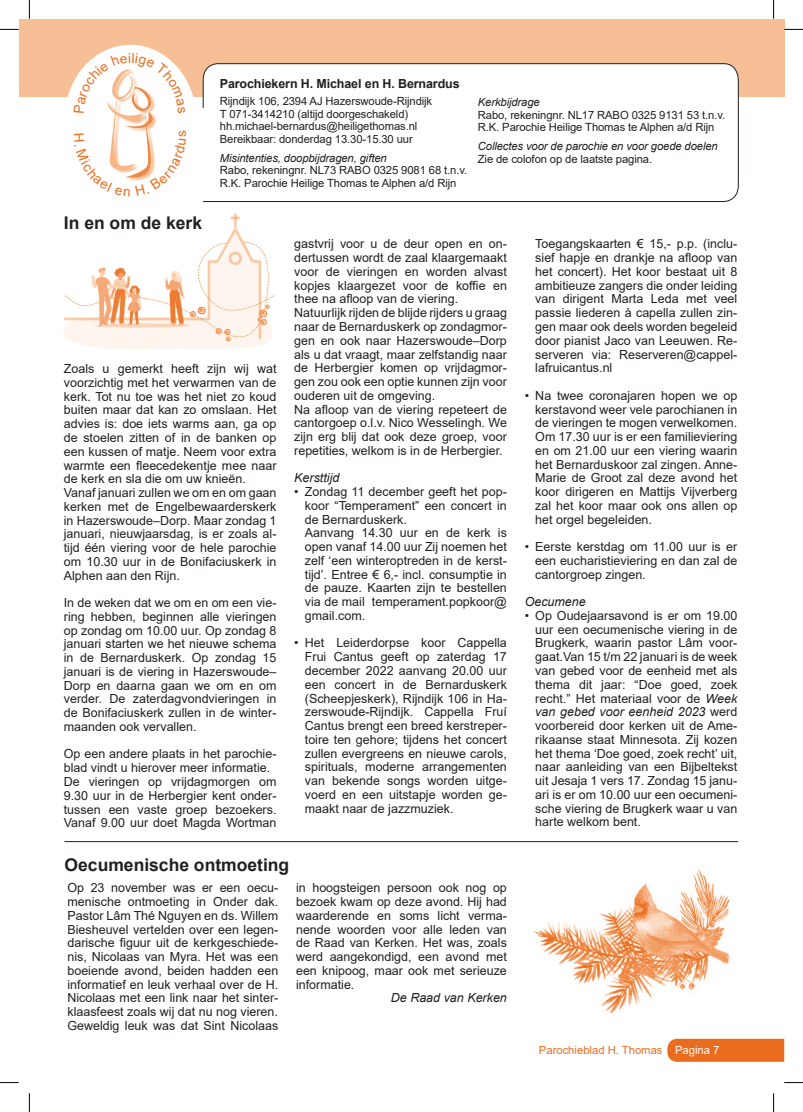
<style>
.page{position:relative;width:803px;height:1112px;background:#fff}
.page>*{position:absolute;margin:0;border:0;box-sizing:border-box;transform-origin:0 0}
.t1{font:700 17.5px "Arial";color:#231f20}
.t2{font:12.5px/13.8px "Arial";color:#231f20;text-align:justify}
.t3{font:700 12.5px "Arial";letter-spacing:-.01em;color:#231f20}
.t4{font:italic 12.5px "Arial";color:#231f20}
.t5{font:11.25px/12.5px "Arial";letter-spacing:-.01em;color:#231f20}
.t6{font:italic 11.25px "Arial";letter-spacing:-.01em;color:#231f20}
.t7{font:11.25px "Arial";color:#ea6d1f}
.s1{font-style:italic}
.s2{color:#fff}
</style>
<div class="page">
<div style="left:667px;top:1038px;width:117px;height:23px;background:#ea6d1f"></div>
<div style="left:19px;top:19px;width:765px;height:77px;background:#f7bf96"></div>
<svg style="left:202px;top:63px;width:537px;height:139px"></svg>
<div style="left:65px;top:45px;width:131px;height:150px;background:#fff;border-radius:50%"></div>
<img style="left:113px;top:113px;width:43px;height:17px">
<hr style="left:64px;top:841px;width:674px;height:1px;background:#231f20">
<img style="left:64px;top:213px;width:211px;height:137px">
<img style="left:534px;top:870px;width:196px;height:144px">
<svg style="left:0;top:29px;width:19px;height:1px"></svg>
<svg style="left:784px;top:29px;width:19px;height:1px"></svg>
<svg style="left:0;top:1082px;width:19px;height:1px"></svg>
<svg style="left:784px;top:1082px;width:19px;height:1px"></svg>
<svg style="left:29px;top:0;width:1px;height:19px"></svg>
<svg style="left:29px;top:1093px;width:1px;height:18px"></svg>
<svg style="left:773px;top:0;width:1px;height:19px"></svg>
<svg style="left:773px;top:1093px;width:1px;height:18px"></svg>
<svg style="left:109px;top:130px;width:46px;height:51px"></svg>
<svg style="left:74px;top:53px;width:111px;height:60px"></svg>
<h1 class="t1" style="left:64px;top:210px;width:140px">In en om de kerk</h1>
<p class="t3" style="left:220px;top:74px;width:241px">Parochiekern H. Michael en H. Bernardus</p>
<p class="t5" style="left:220px;top:95px;width:214px">Rijndijk 106, 2394 AJ Hazerswoude-Rijndijk T 071-3414210 (altijd doorgeschakeld) hh.michael-bernardus@heiligethomas.nl Bereikbaar: donderdag 13.30-15.30 uur</p>
<p class="t6" style="left:220px;top:150px;width:168px">Misintenties, doopbijdragen, giften</p>
<p class="t5" style="left:220px;top:164px;width:249px">Rabo, rekeningnr. NL73 RABO 0325 9081 68 t.n.v.<br>R.K. Parochie Heilige Thomas te Alphen a/d Rijn</p>
<p class="t6" style="left:478px;top:95px;width:63px">Kerkbijdrage</p>
<p class="t5" style="left:478px;top:109px;width:249px">Rabo, rekeningnr. NL17 RABO 0325 9131 53 t.n.v.<br>R.K. Parochie Heilige Thomas te Alphen a/d Rijn</p>
<p class="t6" style="left:478px;top:139px;width:241px">Collectes voor de parochie en voor goede doelen</p>
<p class="t5" style="left:478px;top:152px;width:176px">Zie de colofon op de laatste pagina.</p>
<p class="t2" style="left:64px;top:362px;width:214px;text-align:left">Zoals u gemerkt heeft zijn wij wat voorzichtig met het verwarmen van de kerk. Tot nu toe was het niet zo koud buiten maar dat kan zo omslaan. Het advies is: doe iets warms aan, ga op de stoelen zitten of in de banken op een kussen of matje. Neem voor extra warmte een fleecedekentje mee naar de kerk en sla die om uw knieën.<br>Vanaf januari zullen we om en om gaan kerken met de Engelbewaarderskerk in Hazerswoude–Dorp. Maar zondag 1 januari, nieuwjaarsdag, is er zoals al&shy;tijd één viering voor de hele parochie om 10.30 uur in de Bonifaciuskerk in Alphen aan den Rijn.</p>
<p class="t2" style="left:64px;top:595px;width:214px">In de weken dat we om en om een vie&shy;ring hebben, beginnen alle vieringen op zondag om 10.00 uur. Op zondag 8 januari starten we het nieuwe schema in de Bernarduskerk. Op zondag 15 januari is de viering in Hazerswoude– Dorp en daarna gaan we om en om verder. De zaterdagvondvieringen in de Bonifaciuskerk zullen in de winter&shy;maanden ook vervallen.</p>
<p class="t2" style="left:64px;top:747px;width:214px;text-align:left">Op een andere plaats in het parochie&shy;blad vindt u hierover meer informatie.<br>De vieringen op vrijdagmorgen om 9.30 uur in de Herbergier kent onder&shy;tussen een vaste groep bezoekers.<br>Vanaf 9.00 uur doet Magda Wortman</p>
<p class="t2" style="left:294px;top:237px;width:214px;text-align:left">gastvrij voor u de deur open en on&shy;dertussen wordt de zaal klaargemaakt voor de vieringen en worden alvast kopjes klaargezet voor de koffie en thee na afloop van de viering.<br>Natuurlijk rijden de blijde rijders u graag naar de Bernarduskerk op zondagmor&shy;gen en ook naar Hazerswoude–Dorp als u dat vraagt, maar zelfstandig naar de Herbergier komen op vrijdagmor&shy;gen zou ook een optie kunnen zijn voor ouderen uit de omgeving.<br>Na afloop van de viering repeteert de cantorgoep o.l.v. Nico Wesselingh. We zijn erg blij dat ook deze groep, voor repetities, welkom is in de Herbergier.</p>
<p class="t4" style="left:294px;top:469px;width:47px">Kersttijd</p>
<p class="t2" style="left:305px;top:484px;width:204px;text-align:left;text-indent:-11px">• Zondag 11 december geeft het pop&shy;koor “Temperament” een concert in de Bernarduskerk.<br>Aanvang 14.30 uur en de kerk is open vanaf 14.00 uur Zij noemen het zelf ‘een winteroptreden in de kerst&shy;tijd’. Entree € 6,- incl. consumptie in de pauze. Kaarten zijn te bestellen via de mail temperament.popkoor@ gmail.com.</p>
<p class="t2" style="left:305px;top:636px;width:204px;text-indent:-11px">• Het Leiderdorpse koor Cappella Frui Cantus geeft op zaterdag 17 december 2022 aanvang 20.00 uur een concert in de Bernarduskerk (Scheepjeskerk), Rijndijk 106 in Ha&shy;zerswoude-Rijndijk. Cappella Fruí Cantus brengt een breed kerstreper&shy;toire ten gehore; tijdens het concert zullen evergreens en nieuwe carols, spirituals, moderne arrangementen van bekende songs worden uitge&shy;voerd en een uitstapje worden ge&shy;maakt naar de jazzmuziek.</p>
<h1 class="t1" style="left:65px;top:852px;width:226px">Oecumenische ontmoeting</h1>
<p class="t2" style="left:67px;top:880px;width:212px">Op 23 november was er een oecu&shy;menische ontmoeting in Onder dak.<br>Pastor Lâm Thé Nguyen en ds. Willem Biesheuvel vertelden over een legen&shy;darische figuur uit de kerkgeschiede&shy;nis, Nicolaas van Myra. Het was een boeiende avond, beiden hadden een informatief en leuk verhaal over de H.<br>Nicolaas met een link naar het sinter&shy;klaasfeest zoals wij dat nu nog vieren.<br>Geweldig leuk was dat Sint Nicolaas</p>
<p class="t2" style="left:296px;top:880px;width:212px">in hoogsteigen persoon ook nog op bezoek kwam op deze avond. Hij had waarderende en soms licht verma&shy;nende woorden voor alle leden van de Raad van Kerken. Het was, zoals werd aangekondigd, een avond met een knipoog, maar ook met serieuze informatie.</p>
<p class="t4" style="left:391px;top:989px;width:118px">De Raad van Kerken</p>
<p class="t2" style="left:535px;top:237px;width:204px">Toegangskaarten € 15,- p.p. (inclu&shy;sief hapje en drankje na afloop van het concert). Het koor bestaat uit 8 ambitieuze zangers die onder leiding van dirigent Marta Leda met veel passie liederen à capella zullen zin&shy;gen maar ook deels worden begeleid door pianist Jaco van Leeuwen. Re&shy;serveren via: Reserveren@cappel&shy;lafruicantus.nl</p>
<p class="t2" style="left:535px;top:388px;width:204px;text-indent:-11px">• Na twee coronajaren hopen we op kerstavond weer vele parochianen in de vieringen te mogen verwelkomen.<br>Om 17.30 uur is er een familieviering en om 21.00 uur een viering waarin het Bernarduskoor zal zingen. Anne-Marie de Groot zal deze avond het koor dirigeren en Mattijs Vijverberg zal het koor maar ook ons allen op het orgel begeleiden.</p>
<p class="t2" style="left:535px;top:539px;width:204px;text-indent:-11px">• Eerste kerstdag om 11.00 uur is er een eucharistieviering en dan zal de cantorgroep zingen.</p>
<p class="t4" style="left:525px;top:593px;width:63px">Oecumene</p>
<p class="t2" style="left:535px;top:608px;width:204px;text-indent:-11px">• Op Oudejaarsavond is er om 19.00 uur een oecumenische viering in de Brugkerk, waarin pastor Lâm voor&shy;gaat.Van 15 t/m 22 januari is de week van gebed voor de eenheid met als thema dit jaar: “Doe goed, zoek recht.” Het materiaal voor de <span class="s1">Week van gebed voor eenheid 2023</span> werd voorbereid door kerken uit de Ame&shy;rikaanse staat Minnesota. Zij kozen het thema ‘Doe goed, zoek recht’ uit, naar aanleiding van een Bijbeltekst uit Jesaja 1 vers 17. Zondag 15 janu&shy;ari is er om 10.00 uur een oecumeni&shy;sche viering de Brugkerk waar u van harte welkom bent.</p>
<p class="t7" style="left:539px;top:1041px;width:182px">Parochieblad H. Thomas <span class="s2">Pagina 7</span></p>
</div>
